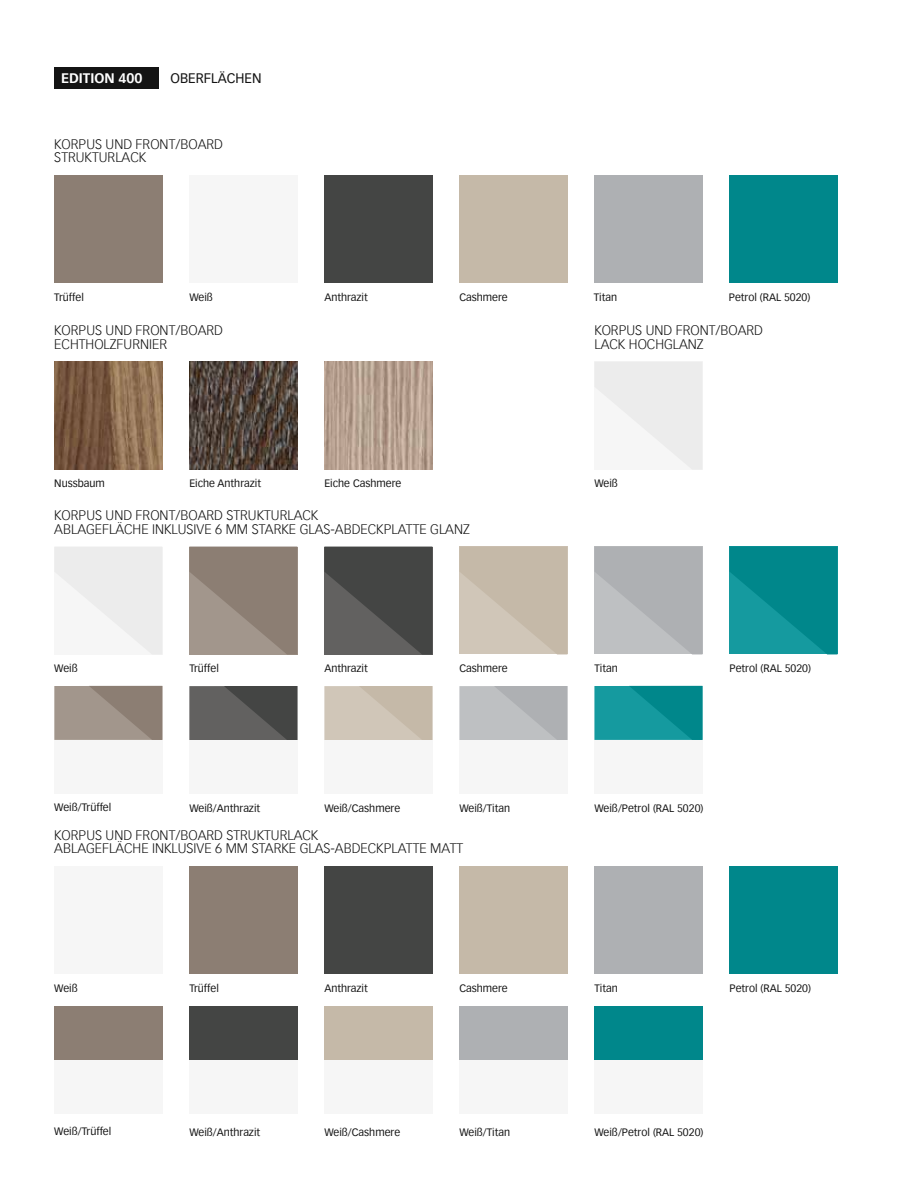
<style>
.page{position:relative;width:905px;height:1188px;background:#fff}
.page>*{position:absolute;margin:0;border:0;box-sizing:border-box;transform-origin:0 0}
.t1{font:300 13.5px/13.5px "Vectora Com";color:#141414}
.t2{font:13.5px "Vectora Com";color:#141414}
.t3{font:700 13.5px "Vectora Com";color:#fff}
.t4{font:10.5px "Vectora Com";color:#141414}
</style>
<div class="page">
<div style="left:54px;top:175px;width:108px;height:108px;background:#8c7e73"></div>
<div style="left:189px;top:175px;width:108px;height:108px;background:#f6f6f6"></div>
<div style="left:324px;top:175px;width:108px;height:108px;background:#444544"></div>
<div style="left:459px;top:175px;width:108px;height:108px;background:#c5b9a8"></div>
<div style="left:729px;top:175px;width:108px;height:108px;background:#00878b"></div>
<div style="left:594px;top:175px;width:108px;height:108px;background:#aeb0b3"></div>
<img style="left:54px;top:362px;width:108px;height:108px">
<img style="left:189px;top:362px;width:108px;height:108px">
<img style="left:324px;top:362px;width:108px;height:108px">
<div style="left:190px;top:866px;width:108px;height:108px;background:#8c7e73"></div>
<div style="left:54px;top:866px;width:108px;height:108px;background:#f6f6f6"></div>
<div style="left:324px;top:866px;width:108px;height:108px;background:#444544"></div>
<div style="left:459px;top:866px;width:108px;height:108px;background:#c5b9a8"></div>
<div style="left:729px;top:866px;width:108px;height:108px;background:#00878b"></div>
<div style="left:594px;top:866px;width:108px;height:108px;background:#aeb0b3"></div>
<div style="left:54px;top:1006px;width:108px;height:54px;background:#8c7e73"></div>
<svg style="left:189px;top:547px;width:108px;height:108px;background:#93867b"></svg>
<div style="left:54px;top:686px;width:108px;height:54px;background:#a2968c"></div>
<svg style="left:89px;top:686px;width:73px;height:54px"></svg>
<div style="left:189px;top:686px;width:108px;height:54px;background:#626160"></div>
<svg style="left:225px;top:686px;width:72px;height:54px"></svg>
<div style="left:324px;top:686px;width:108px;height:54px;background:#d0c6b8"></div>
<svg style="left:360px;top:686px;width:72px;height:54px"></svg>
<div style="left:459px;top:686px;width:108px;height:54px;background:#bec0c2"></div>
<svg style="left:495px;top:686px;width:72px;height:54px"></svg>
<div style="left:594px;top:686px;width:108px;height:54px;background:#159a9f"></div>
<svg style="left:629px;top:686px;width:73px;height:54px"></svg>
<svg style="left:324px;top:547px;width:108px;height:108px;background:#4e4f4e"></svg>
<div style="left:189px;top:1006px;width:108px;height:54px;background:#444544"></div>
<svg style="left:459px;top:546px;width:108px;height:108px;background:#c8bdad"></svg>
<div style="left:324px;top:1006px;width:108px;height:54px;background:#c5b9a8"></div>
<svg style="left:594px;top:546px;width:108px;height:108px;background:#b3b5b8"></svg>
<div style="left:459px;top:1006px;width:108px;height:54px;background:#aeb0b3"></div>
<svg style="left:729px;top:546px;width:108px;height:108px;background:#078d92"></svg>
<div style="left:594px;top:1006px;width:108px;height:54px;background:#00878b"></div>
<svg style="left:54px;top:547px;width:108px;height:108px"></svg>
<svg style="left:594px;top:362px;width:108px;height:108px"></svg>
<div style="left:54px;top:740px;width:108px;height:54px;background:#f6f6f6"></div>
<div style="left:189px;top:740px;width:108px;height:54px;background:#f6f6f6"></div>
<div style="left:324px;top:740px;width:108px;height:54px;background:#f6f6f6"></div>
<div style="left:459px;top:740px;width:108px;height:54px;background:#f6f6f6"></div>
<div style="left:594px;top:740px;width:108px;height:54px;background:#f6f6f6"></div>
<div style="left:54px;top:1060px;width:108px;height:54px;background:#f6f6f6"></div>
<div style="left:189px;top:1060px;width:108px;height:54px;background:#f6f6f6"></div>
<div style="left:324px;top:1060px;width:108px;height:54px;background:#f6f6f6"></div>
<div style="left:459px;top:1060px;width:108px;height:54px;background:#f6f6f6"></div>
<div style="left:594px;top:1060px;width:108px;height:54px;background:#f6f6f6"></div>
<div style="left:54px;top:68px;width:105px;height:21px;background:#141414"></div>
<p class="t3" style="left:61px;top:70px;width:83px">EDITION 400</p>
<p class="t2" style="left:171px;top:70px;width:93px">OBERFLÄCHEN</p>
<p class="t1" style="left:54px;top:137px;width:170px">KORPUS UND FRONT/BOARD<br>STRUKTURLACK</p>
<p class="t4" style="left:54px;top:291px;width:31px">Trüffel</p>
<p class="t4" style="left:189px;top:291px;width:25px">Weiß</p>
<p class="t4" style="left:324px;top:291px;width:45px">Anthrazit</p>
<p class="t4" style="left:459px;top:291px;width:50px">Cashmere</p>
<p class="t4" style="left:594px;top:291px;width:25px">Titan</p>
<p class="t4" style="left:729px;top:291px;width:83px">Petrol (RAL 5020)</p>
<p class="t1" style="left:54px;top:324px;width:170px">KORPUS UND FRONT/BOARD<br>ECHTHOLZFURNIER</p>
<p class="t1" style="left:594px;top:324px;width:170px">KORPUS UND FRONT/BOARD<br>LACK HOCHGLANZ</p>
<p class="t4" style="left:54px;top:477px;width:52px">Nussbaum</p>
<p class="t4" style="left:189px;top:477px;width:73px">Eiche Anthrazit</p>
<p class="t4" style="left:594px;top:477px;width:25px">Weiß</p>
<p class="t4" style="left:324px;top:477px;width:79px">Eiche Cashmere</p>
<p class="t1" style="left:54px;top:509px;width:417px">KORPUS UND FRONT/BOARD STRUKTURLACK<br>ABLAGEFLÄCHE INKLUSIVE 6 MM STARKE GLAS-ABDECKPLATTE GLANZ</p>
<p class="t4" style="left:54px;top:662px;width:25px">Weiß</p>
<p class="t4" style="left:189px;top:662px;width:31px">Trüffel</p>
<p class="t4" style="left:324px;top:662px;width:45px">Anthrazit</p>
<p class="t4" style="left:459px;top:662px;width:50px">Cashmere</p>
<p class="t4" style="left:594px;top:662px;width:25px">Titan</p>
<p class="t4" style="left:729px;top:662px;width:83px">Petrol (RAL 5020)</p>
<p class="t4" style="left:54px;top:801px;width:59px">Weiß/Trüffel</p>
<p class="t4" style="left:189px;top:802px;width:72px">Weiß/Anthrazit</p>
<p class="t4" style="left:324px;top:802px;width:77px">Weiß/Cashmere</p>
<p class="t4" style="left:459px;top:802px;width:52px">Weiß/Titan</p>
<p class="t4" style="left:594px;top:802px;width:110px">Weiß/Petrol (RAL 5020)</p>
<p class="t1" style="left:54px;top:828px;width:410px">KORPUS UND FRONT/BOARD STRUKTURLACK<br>ABLAGEFLÄCHE INKLUSIVE 6 MM STARKE GLAS-ABDECKPLATTE MATT</p>
<p class="t4" style="left:54px;top:982px;width:25px">Weiß</p>
<p class="t4" style="left:189px;top:982px;width:31px">Trüffel</p>
<p class="t4" style="left:324px;top:982px;width:45px">Anthrazit</p>
<p class="t4" style="left:459px;top:982px;width:50px">Cashmere</p>
<p class="t4" style="left:594px;top:982px;width:25px">Titan</p>
<p class="t4" style="left:729px;top:982px;width:83px">Petrol (RAL 5020)</p>
<p class="t4" style="left:54px;top:1125px;width:59px">Weiß/Trüffel</p>
<p class="t4" style="left:189px;top:1125px;width:72px">Weiß/Anthrazit</p>
<p class="t4" style="left:324px;top:1125px;width:77px">Weiß/Cashmere</p>
<p class="t4" style="left:459px;top:1125px;width:52px">Weiß/Titan</p>
<p class="t4" style="left:594px;top:1125px;width:110px">Weiß/Petrol (RAL 5020)</p>
</div>
